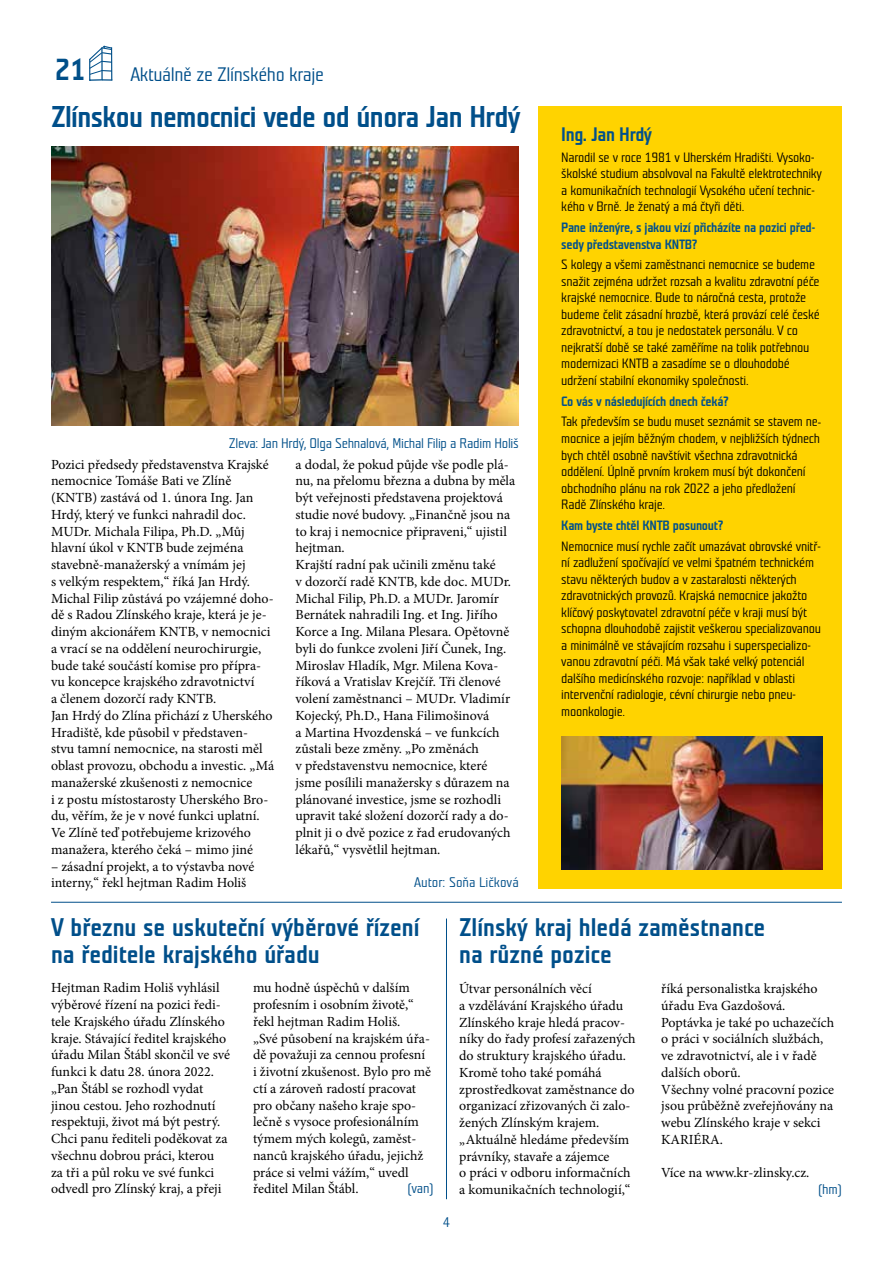
<style>
.page{position:relative;width:893px;height:1263px;background:#fff}
.page>*{position:absolute;margin:0;border:0;box-sizing:border-box;transform-origin:0 0}
.t1{font:30.3px "Teuton Fett";color:#004f89}
.t2{font:700 30px "Teuton Mager";letter-spacing:-.02em;color:#004f8a}
.t3{font:700 25.5px/27px "Teuton Mager";color:#004f8a}
.t4{font:19.5px "Teuton Mager";letter-spacing:-.02em;color:#004f8a}
.t5{font:700 19.5px "Teuton Mager";letter-spacing:-.02em;color:#00508c}
.t6{font:13.95px/16.8px "Minion Pro";color:#000}
.t7{font:13.95px "Teuton Mager";letter-spacing:-.02em;color:#004f89}
.t8{font:13.95px "Teuton Mager";color:#004f89}
.t9{font:13.95px "Teuton Mager";color:#004f8a}
.t10{font:13.5px/16.5px "Teuton Mager";letter-spacing:-.02em;color:#000}
.t11{font:700 13.5px/16.5px "Teuton Mager";letter-spacing:-.02em;color:#00508c}
</style>
<div class="page">
<svg style="left:89px;top:45px;width:24px;height:36px"></svg>
<hr style="left:51px;top:902px;width:791px;height:1px;background:#004f8a">
<hr style="left:446px;top:918px;width:1px;height:281px;background:#004f8a">
<img style="left:51px;top:147px;width:468px;height:278px">
<div style="left:539px;top:106px;width:303px;height:783px;background:#ffd300"></div>
<img style="left:561px;top:736px;width:261px;height:134px">
<h1 class="t1" style="left:54px;top:55px;width:33px">21</h1>
<h3 class="t4" style="left:130px;top:64px;width:195px">Aktuálně ze Zlínského kraje</h3>
<h2 class="t2" style="left:51px;top:102px;width:471px">Zlínskou nemocnici vede od února Jan Hrdý</h2>
<p class="t7" style="left:229px;top:436px;width:291px">Zleva: Jan Hrdý, Olga Sehnalová, Michal Filip a Radim Holiš</p>
<p class="t6" style="left:51px;top:456px;width:225px">Pozici předsedy představenstva Krajské nemocnice Tomáše Bati ve Zlíně (KNTB) zastává od 1. února Ing. Jan Hrdý, který ve funkci nahradil doc.<br>MUDr. Michala Filipa, Ph.D. „Můj hlavní úkol v KNTB bude zejména stavebně-manažerský a vnímám jej<br>s velkým respektem,“ říká Jan Hrdý.<br>Michal Filip zůstává po vzájemné doho&shy;dě s Radou Zlínského kraje, která je je&shy;diným akcionářem KNTB, v nemocnici a vrací se na oddělení neurochirurgie, bude také součástí komise pro přípra&shy;vu koncepce krajského zdravotnictví<br>a členem dozorčí rady KNTB.<br>Jan Hrdý do Zlína přichází z Uherského Hradiště, kde působil v představen&shy;stvu tamní nemocnice, na starosti měl oblast provozu, obchodu a investic. „Má manažerské zkušenosti z nemocnice<br>i z postu místostarosty Uherského Bro&shy;du, věřím, že je v nové funkci uplatní.<br>Ve Zlíně teď potřebujeme krizového manažera, kterého čeká – mimo jiné</p>
<p class="t6" style="left:51px;top:858px;width:205px">– zásadní projekt, a to výstavba nové interny,“ řekl hejtman Radim Holiš</p>
<p class="t6" style="left:296px;top:456px;width:221px">a dodal, že pokud půjde vše podle plá&shy;nu, na přelomu března a dubna by měla být veřejnosti představena projektová studie nové budovy. „Finančně jsou na to kraj i nemocnice připraveni,“ ujistil hejtman.<br>Krajští radní pak učinili změnu také<br>v dozorčí radě KNTB, kde doc. MUDr.<br>Michal Filip, Ph.D. a MUDr. Jaromír Bernátek nahradili Ing. et Ing. Jiřího Korce a Ing. Milana Plesara. Opětovně byli do funkce zvoleni Jiří Čunek, Ing.<br>Miroslav Hladík, Mgr. Milena Kova&shy;říková a Vratislav Krejčíř. Tři členové volení zaměstnanci – MUDr. Vladimír Kojecký, Ph.D., Hana Filimošinová<br>a Martina Hvozdenská – ve funkcích zůstali beze změny. „Po změnách<br>v představenstvu nemocnice, které jsme posílili manažersky s důrazem na plánované investice, jsme se rozhodli upravit také složení dozorčí rady a do&shy;plnit ji o dvě pozice z řad erudovaných lékařů,“ vysvětlil hejtman.</p>
<p class="t8" style="left:414px;top:875px;width:106px">Autor: Soňa Ličková</p>
<h3 class="t5" style="left:561px;top:125px;width:92px">Ing. Jan Hrdý</h3>
<p class="t10" style="left:561px;top:149px;width:262px">Narodil se v roce 1981 v Uherském Hradišti. Vysoko&shy;školské studium absolvoval na Fakultě elektrotechniky a komunikačních technologií Vysokého učení technic&shy;kého v Brně. Je ženatý a má čtyři děti.</p>
<p class="t11" style="left:561px;top:220px;width:256px">Pane inženýre, s jakou vizí přicházíte na pozici před&shy;sedy představenstva KNTB?</p>
<p class="t10" style="left:561px;top:257px;width:260px">S kolegy a všemi zaměstnanci nemocnice se budeme snažit zejména udržet rozsah a kvalitu zdravotní péče krajské nemocnice. Bude to náročná cesta, protože budeme čelit zásadní hrozbě, která provází celé české zdravotnictví, a tou je nedostatek personálu. V co nejkratší době se také zaměříme na tolik potřebnou modernizaci KNTB a zasadíme se o dlouhodobé udržení stabilní ekonomiky společnosti.</p>
<p class="t11" style="left:561px;top:393px;width:169px">Co vás v následujících dnech čeká?</p>
<p class="t10" style="left:561px;top:414px;width:262px">Tak především se budu muset seznámit se stavem ne&shy;mocnice a jejím běžným chodem, v nejbližších týdnech bych chtěl osobně navštívit všechna zdravotnická oddělení. Úplně prvním krokem musí být dokončení obchodního plánu na rok 2022 a jeho předložení Radě Zlínského kraje.</p>
<p class="t11" style="left:561px;top:517px;width:164px">Kam byste chtěl KNTB posunout?</p>
<p class="t10" style="left:561px;top:538px;width:261px">Nemocnice musí rychle začít umazávat obrovské vnitř&shy;ní zadlužení spočívající ve velmi špatném technickém stavu některých budov a v zastaralosti některých zdravotnických provozů. Krajská nemocnice jakožto klíčový poskytovatel zdravotní péče v kraji musí být schopna dlouhodobě zajistit veškerou specializovanou a minimálně ve stávajícím rozsahu i superspecializo&shy;vanou zdravotní péči. Má však také velký potenciál dalšího medicínského rozvoje: například v oblasti intervenční radiologie, cévní chirurgie nebo pneu&shy;moonkologie.</p>
<h3 class="t3" style="left:51px;top:915px;width:370px">V březnu se uskuteční výběrové řízení na ředitele krajského úřadu</h3>
<h3 class="t3" style="left:459px;top:915px;width:307px">Zlínský kraj hledá zaměstnance na různé pozice</h3>
<p class="t6" style="left:51px;top:980px;width:181px">Hejtman Radim Holiš vyhlásil výběrové řízení na pozici ředi&shy;tele Krajského úřadu Zlínského kraje. Stávající ředitel krajského úřadu Milan Štábl skončil ve své funkci k datu 28. února 2022. „Pan Štábl se rozhodl vydat jinou cestou. Jeho rozhodnutí respektuji, život má být pestrý.<br>Chci panu řediteli poděkovat za všechnu dobrou práci, kterou<br>za tři a půl roku ve své funkci odvedl pro Zlínský kraj, a přeji</p>
<p class="t6" style="left:253px;top:980px;width:180px">mu hodně úspěchů v dalším profesním i osobním životě,“ řekl hejtman Radim Holiš.<br>„Své působení na krajském úřa&shy;dě považuji za cennou profesní i životní zkušenost. Bylo pro mě ctí a zároveň radostí pracovat pro občany našeho kraje spo&shy;lečně s vysoce profesionálním týmem mých kolegů, zaměst&shy;nanců krajského úřadu, jejichž práce si velmi vážím,“ uvedl ředitel Milan Štábl.</p>
<p class="t6" style="left:459px;top:980px;width:178px">Útvar personálních věcí<br>a vzdělávání Krajského úřadu<br>Zlínského kraje hledá pracov&shy;níky do řady profesí zařazených do struktury krajského úřadu.<br>Kromě toho také pomáhá zprostředkovat zaměstnance do organizací zřizovaných či zalo&shy;žených Zlínským krajem. „Aktuálně hledáme především právníky, stavaře a zájemce<br>o práci v odboru informačních a komunikačních technologií,“</p>
<p class="t6" style="left:661px;top:980px;width:174px">říká personalistka krajského úřadu Eva Gazdošová.<br>Poptávka je také po uchazečích o práci v sociálních službách, ve zdravotnictví, ale i v řadě dalších oborů.<br>Všechny volné pracovní pozice jsou průběžně zveřejňovány na webu Zlínského kraje v sekci<br>KARIÉRA.</p>
<p class="t6" style="left:661px;top:1164px;width:150px">Více na www.kr-zlinsky.cz.</p>
<p class="t7" style="left:407px;top:1181px;width:28px">(van)</p>
<p class="t7" style="left:818px;top:1182px;width:25px">(hm)</p>
<p class="t9" style="left:443px;top:1215px;width:9px">4</p>
</div>
